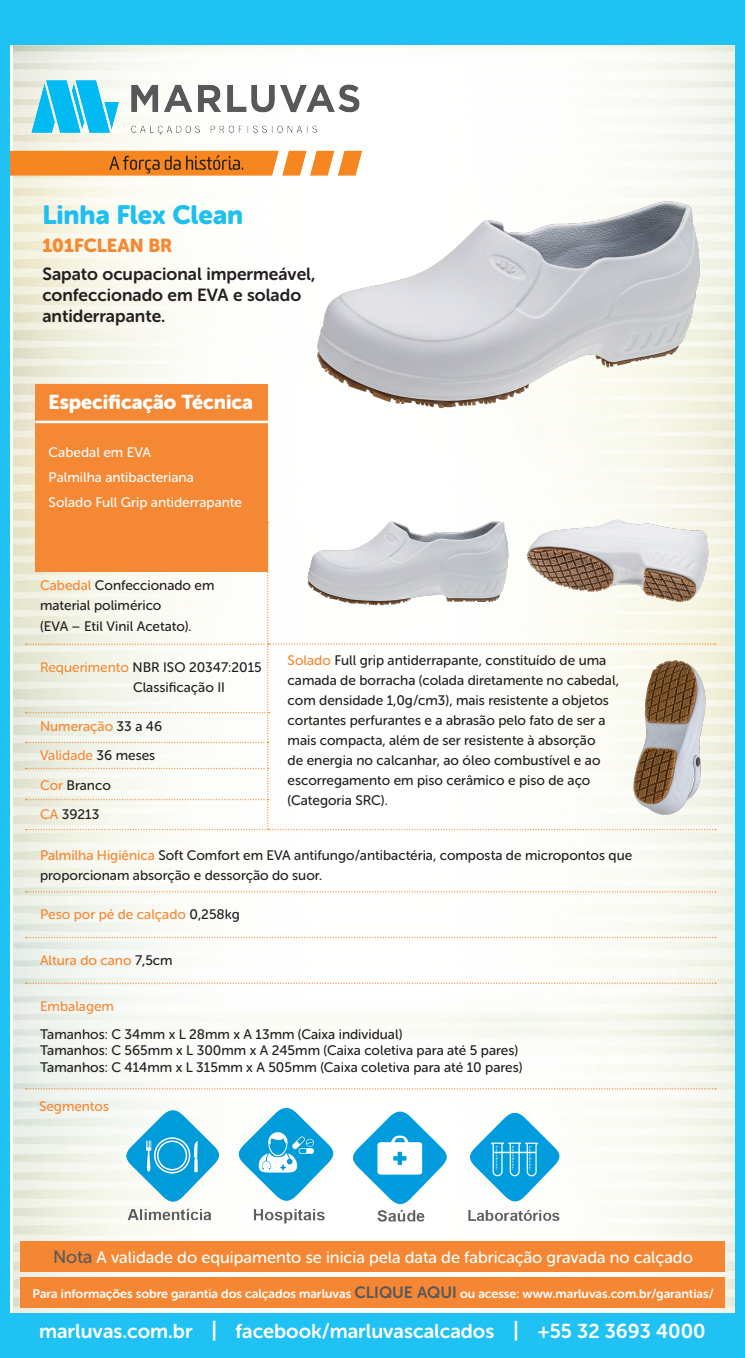
<style>
.page{position:relative;width:745px;height:1358px;background:#fff}
.page>*{position:absolute;margin:0;border:0;box-sizing:border-box;transform-origin:0 0}
.t1{font:26.25px "Museo Sans Rounded 900";letter-spacing:-.005em;color:#1fbff0}
.t2{font:20px "Museo Sans Rounded 700";color:#fff}
.t3{font:20px "Museo Sans Rounded 900";color:#fff}
.t4{font:18.75px "Museo Sans Rounded 900";color:#f58932}
.t5{font:17.5px/21px "Museo Sans Rounded 700";color:#231f20}
.t6{font:16.5px "Museo Sans Rounded 500";color:#fff}
.t7{font:13.75px/20px "Museo Sans Rounded 500";color:#231f20}
.t8{font:13.75px "Museo Sans Rounded 500";color:#f58834}
.t9{font:13.75px "Museo Sans Rounded 500";color:#fff}
.t10{font:12.5px "Museo Sans Rounded 700";color:#fff}
.s1{color:#f58834}
.s2{color:#231f20}
.s3{color:#f58734}
.s4{font-size:17.88px;color:#57585a}
.s5{font-size:16.25px;color:#57585a}
</style>
<div class="page">
<div style="left:0;top:0;width:744px;height:1357px;background:#1fc2f3"></div>
<img style="left:10px;top:45px;width:724px;height:1267px">
<div style="left:35px;top:384px;width:233px;height:188px;background:#f58834"></div>
<hr style="left:36px;top:420px;width:232px;height:3px;background:#fff">
<img style="left:10px;top:61px;width:356px;height:124px">
<img style="left:301px;top:116px;width:414px;height:331px">
<div style="left:301px;top:454px;width:211px;height:68px;background:#fff"></div>
<img style="left:512px;top:491px;width:203px;height:31px">
<hr style="left:213px;top:1320px;width:2px;height:20px;background:#fff">
<hr style="left:514px;top:1320px;width:3px;height:20px;background:#fff">
<svg style="left:25px;top:522px;width:690px;height:308px;background:#efe8dd"></svg>
<img style="left:121px;top:1107px;width:103px;height:119px">
<svg style="left:25px;top:891px;width:690px;height:1px"></svg>
<svg style="left:25px;top:936px;width:690px;height:2px"></svg>
<svg style="left:25px;top:982px;width:690px;height:1px"></svg>
<svg style="left:25px;top:1087px;width:690px;height:2px"></svg>
<img style="left:234px;top:1104px;width:104px;height:124px">
<img style="left:348px;top:1107px;width:103px;height:120px">
<img style="left:462px;top:1108px;width:103px;height:118px">
<div style="left:20px;top:1276px;width:704px;height:30px;background:#f58734"></div>
<div style="left:20px;top:1240px;width:704px;height:31px;background:#f58734"></div>
<p class="t1" style="left:42px;top:200px;width:202px">Linha Flex Clean</p>
<p class="t4" style="left:42px;top:235px;width:131px">101FCLEAN BR</p>
<p class="t5" style="left:42px;top:263px;width:274px">Sapato ocupacional impermeável, confeccionado em EVA e solado antiderrapante.</p>
<p class="t3" style="left:49px;top:390px;width:206px">Especificação Técnica</p>
<p class="t9" style="left:49px;top:445px;width:104px">Cabedal em EVA</p>
<p class="t9" style="left:49px;top:470px;width:147px">Palmilha antibacteriana</p>
<p class="t9" style="left:49px;top:495px;width:195px">Solado Full Grip antiderrapante</p>
<p class="t7" style="left:40px;top:575px;width:176px"><span class="s1">Cabedal</span> Confeccionado em</p>
<p class="t7" style="left:40px;top:595px;width:123px">material polimérico</p>
<p class="t7" style="left:40px;top:615px;width:153px">(EVA – Etil Vinil Acetato).</p>
<p class="t7" style="left:40px;top:657px;width:223px"><span class="s1">Requerimento</span> NBR ISO 20347:2015</p>
<p class="t7" style="left:133px;top:677px;width:93px">Classificação II</p>
<p class="t8" style="left:40px;top:718px;width:124px">Numeração <span class="s2">33 a 46</span></p>
<p class="t8" style="left:40px;top:747px;width:117px">Validade <span class="s2">36 meses</span></p>
<p class="t7" style="left:40px;top:774px;width:72px"><span class="s1">Cor</span> Branco</p>
<p class="t7" style="left:40px;top:804px;width:61px"><span class="s1">CA</span> 39213</p>
<p class="t7" style="left:287px;top:650px;width:332px"><span class="s1">Solado</span> Full grip antiderrapante, constituído de uma camada de borracha (colada diretamente no cabedal, com densidade 1,0g/cm3), mais resistente a objetos cortantes perfurantes e a abrasão pelo fato de ser a mais compacta, além de ser resistente à absorção<br>de energia no calcanhar, ao óleo combustível e ao escorregamento em piso cerâmico e piso de aço</p>
<p class="t7" style="left:287px;top:790px;width:102px">(Categoria SRC).</p>
<p class="t7" style="left:40px;top:844px;width:593px"><span class="s3">Palmilha Higiênica</span> Soft Comfort em EVA antifungo/antibactéria, composta de micropontos que proporcionam absorção e dessorção do suor.</p>
<p class="t8" style="left:40px;top:907px;width:201px">Peso por pé de calçado <span class="s2">0,258kg</span></p>
<p class="t8" style="left:40px;top:952px;width:134px">Altura do cano <span class="s2">7,5cm</span></p>
<p class="t8" style="left:40px;top:998px;width:75px">Embalagem</p>
<p class="t7" style="left:40px;top:1023px;width:363px">Tamanhos: C 34mm x L 28mm x A 13mm (Caixa individual)</p>
<p class="t7" style="left:40px;top:1040px;width:479px">Tamanhos: C 565mm x L 300mm x A 245mm (Caixa coletiva para até 5 pares)</p>
<p class="t7" style="left:40px;top:1056px;width:483px">Tamanhos: C 414mm x L 315mm x A 505mm (Caixa coletiva para até 10 pares)</p>
<p class="t8" style="left:39px;top:1098px;width:71px">Segmentos</p>
<p class="t6" style="left:53px;top:1248px;width:641px"><span class="s4">Nota</span> A validade do equipamento se inicia pela data de fabricação gravada no calçado</p>
<p class="t10" style="left:33px;top:1286px;width:682px">Para informações sobre garantia dos calçados marluvas <span class="s5">CLIQUE AQUI</span> ou acesse: www.marluvas.com.br/garantias/</p>
<p class="t2" style="left:39px;top:1319px;width:155px">marluvas.com.br</p>
<p class="t2" style="left:235px;top:1319px;width:260px">facebook/marluvascalcados</p>
<p class="t2" style="left:537px;top:1319px;width:170px">+55 32 3693 4000</p>
</div>
